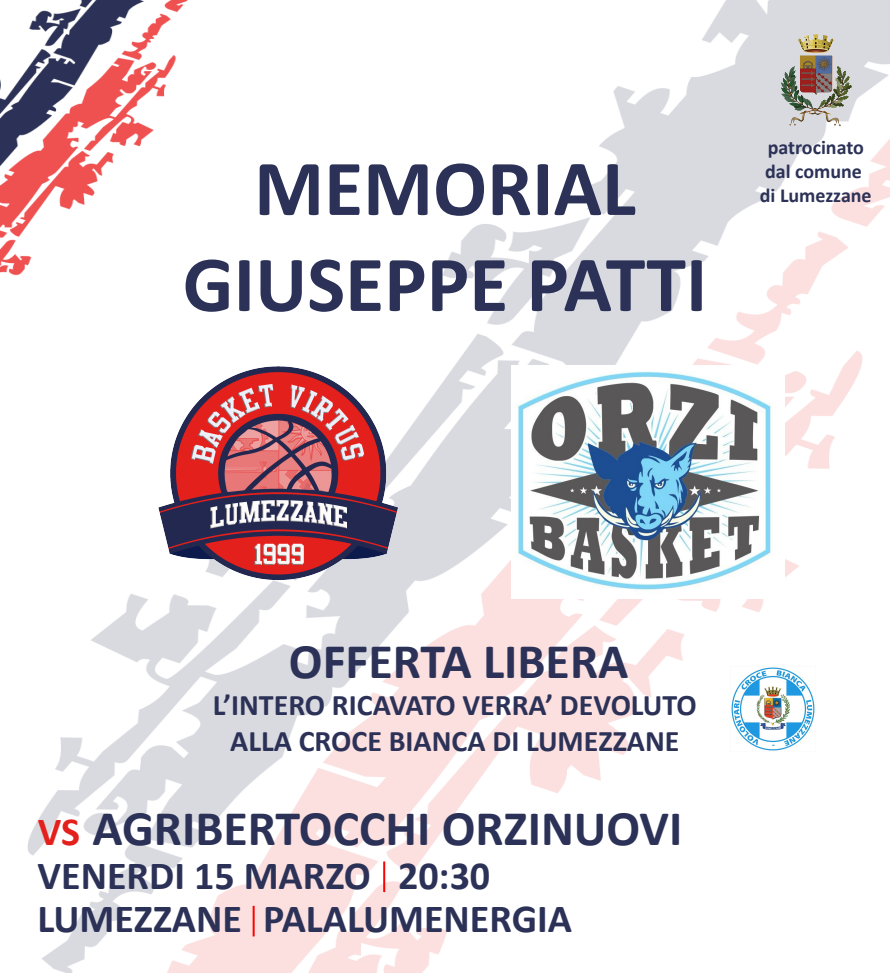
<style>
.page{position:relative;width:890px;height:973px;background:#fff}
.page>*{position:absolute;margin:0;border:0;box-sizing:border-box;transform-origin:0 0}
.t1{font:700 80px/96px "Calibri";color:#2c3257;text-align:center}
.t2{font:700 50px "Calibri";color:#2c3257}
.t3{font:700 40px "Calibri";color:#2c3257}
.t4{font:700 30px/36px "Calibri";color:#2c3257;text-align:center}
.t5{font:700 20px/24px "Calibri";color:#2c3257;text-align:center}
.s1{font-size:40px;color:#e4201c}
</style>
<div class="page">
<img style="left:0;top:0;width:890px;height:973px">
<img style="left:157px;top:366px;width:243px;height:217px">
<img style="left:511px;top:366px;width:273px;height:232px">
<img style="left:769px;top:19px;width:94px;height:124px">
<img style="left:731px;top:666px;width:85px;height:85px">
<hr style="left:383px;top:862px;width:2px;height:30px;background:#f00">
<hr style="left:253px;top:906px;width:2px;height:30px;background:#f00">
<h1 class="t1" style="left:183px;top:139px;width:526px">MEMORIAL<br>GIUSEPPE PATTI</h1>
<p class="t5" style="left:760px;top:135px;width:113px">patrocinato dal comune di Lumezzane</p>
<h2 class="t2" style="left:289px;top:626px;width:341px">OFFERTA LIBERA</h2>
<p class="t4" style="left:213px;top:687px;width:485px">L’INTERO RICAVATO VERRA’ DEVOLUTO<br>ALLA CROCE BIANCA DI LUMEZZANE</p>
<h2 class="t2" style="left:38px;top:793px;width:646px"><span class="s1">VS</span> AGRIBERTOCCHI ORZINUOVI</h2>
<h3 class="t3" style="left:38px;top:848px;width:454px">VENERDI 15 MARZO 20:30</h3>
<h3 class="t3" style="left:38px;top:890px;width:536px">LUMEZZANE PALALUMENERGIA</h3>
</div>
